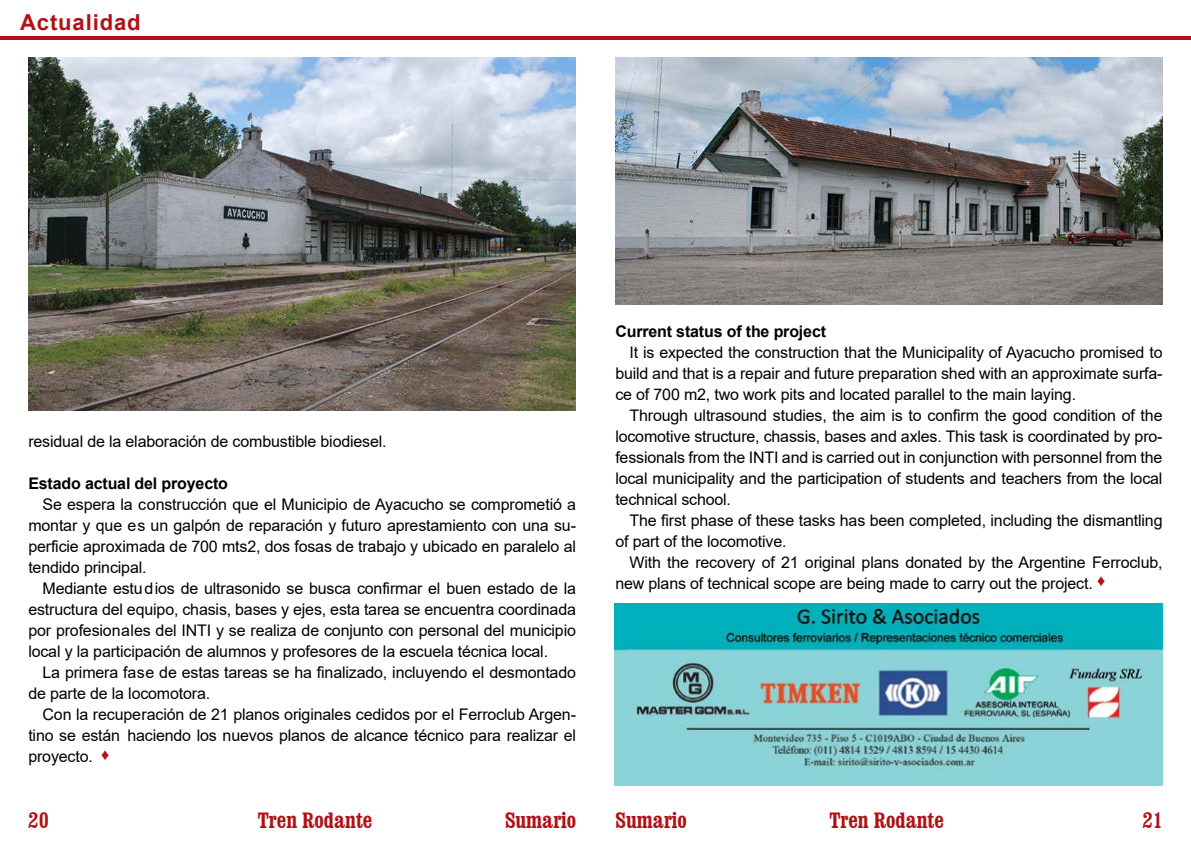
<style>
.page{position:relative;width:1191px;height:842px;background:#fff}
.page>*{position:absolute;margin:0;border:0;box-sizing:border-box;transform-origin:0 0}
.t1{font:700 condensed 22px "Clarendon BT";color:#b11116}
.t2{font:700 22px "Arial";letter-spacing:.04em;color:#b11116}
.t3{font:16px/21px "Arial";letter-spacing:-.01em;color:#000;text-align:justify}
.t4{font:700 16px "Arial";letter-spacing:-.01em;color:#000}
</style>
<div class="page">
<hr style="left:0;top:36px;width:1191px;height:4px;background:#b11116">
<img style="left:28px;top:57px;width:547px;height:354px">
<img style="left:615px;top:57px;width:547px;height:248px">
<img style="left:615px;top:604px;width:547px;height:181px">
<h1 class="t2" style="left:20px;top:6px;width:122px">Actualidad</h1>
<p class="t3" style="left:28px;top:431px;width:360px">residual de la elaboración de combustible biodiesel.</p>
<p class="t4" style="left:28px;top:473px;width:201px">Estado actual del proyecto</p>
<p class="t3" style="left:28px;top:494px;width:549px;text-indent:14px">Se espera la construcción que el Municipio de Ayacucho se comprometió a montar y que es un galpón de reparación y futuro aprestamiento con una su&shy;perficie aproximada de 700 mts2, dos fosas de trabajo y ubicado en paralelo al tendido principal.</p>
<p class="t3" style="left:28px;top:578px;width:549px;text-indent:14px">Mediante estudios de ultrasonido se busca confirmar el buen estado de la estructura del equipo, chasis, bases y ejes, esta tarea se encuentra coordinada por profesionales del INTI y se realiza de conjunto con personal del municipio local y la participación de alumnos y profesores de la escuela técnica local.</p>
<p class="t3" style="left:28px;top:662px;width:549px;text-indent:14px">La primera fase de estas tareas se ha finalizado, incluyendo el desmontado de parte de la locomotora.</p>
<p class="t3" style="left:28px;top:704px;width:549px;text-indent:14px">Con la recuperación de 21 planos originales cedidos por el Ferroclub Argen&shy;tino se están haciendo los nuevos planos de alcance técnico para realizar el proyecto. <sup>♦</sup></p>
<p class="t4" style="left:615px;top:320px;width:212px">Current status of the project</p>
<p class="t3" style="left:615px;top:342px;width:549px;text-indent:14px">It is expected the construction that the Municipality of Ayacucho promised to build and that is a repair and future preparation shed with an approximate surfa&shy;ce of 700 m2, two work pits and located parallel to the main laying.</p>
<p class="t3" style="left:615px;top:405px;width:549px;text-indent:14px">Through ultrasound studies, the aim is to confirm the good condition of the locomotive structure, chassis, bases and axles. This task is coordinated by pro&shy;fessionals from the INTI and is carried out in conjunction with personnel from the local municipality and the participation of students and teachers from the local technical school.</p>
<p class="t3" style="left:615px;top:510px;width:549px;text-indent:14px">The first phase of these tasks has been completed, including the dismantling of part of the locomotive.</p>
<p class="t3" style="left:615px;top:552px;width:549px;text-indent:14px">With the recovery of 21 original plans donated by the Argentine Ferroclub, new plans of technical scope are being made to carry out the project. <sup>♦</sup></p>
<h1 class="t1" style="left:29px;top:807px;width:22px">20</h1>
<h1 class="t1" style="left:258px;top:807px;width:116px">Tren Rodante</h1>
<h1 class="t1" style="left:505px;top:807px;width:73px">Sumario</h1>
<h1 class="t1" style="left:615px;top:807px;width:73px">Sumario</h1>
<h1 class="t1" style="left:829px;top:807px;width:116px">Tren Rodante</h1>
<h1 class="t1" style="left:1142px;top:807px;width:22px">21</h1>
</div>
